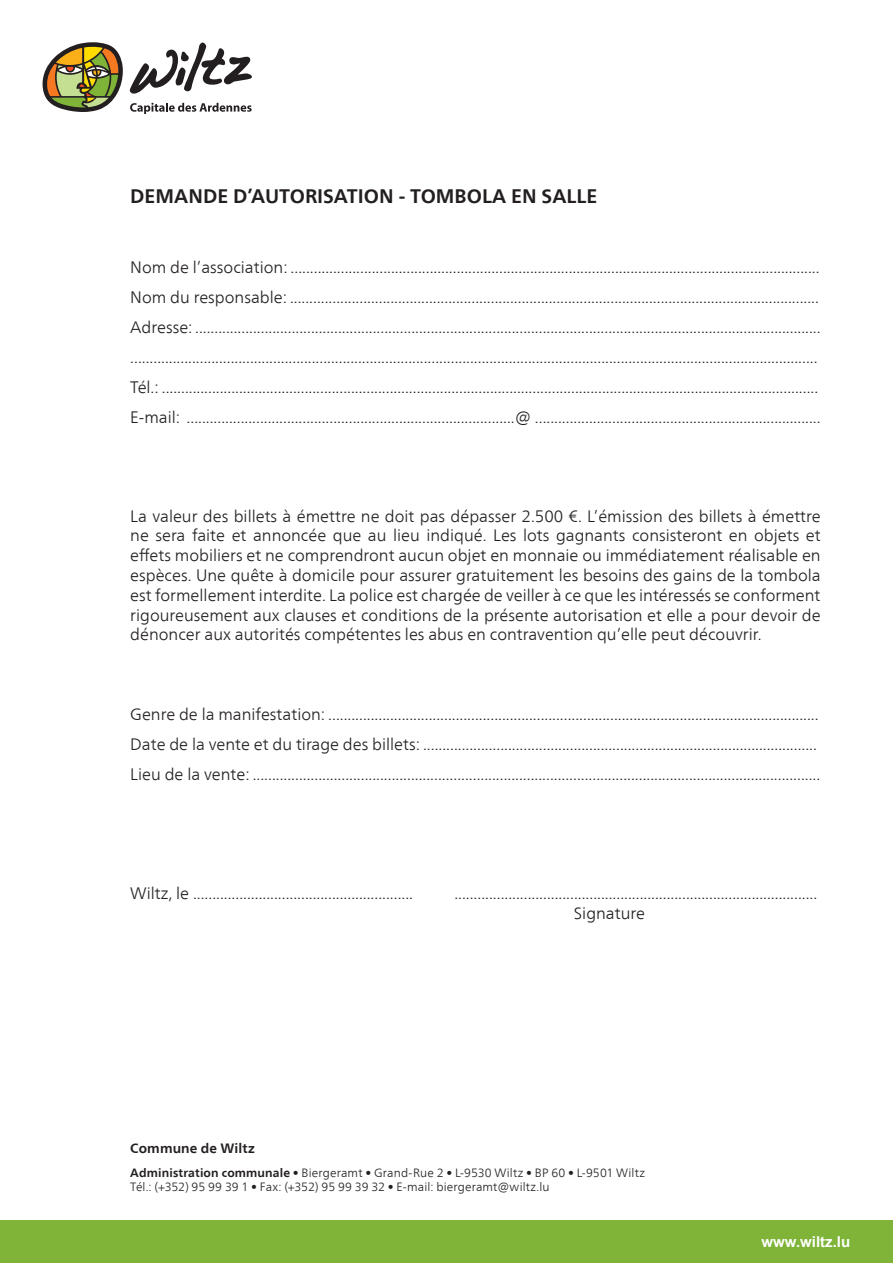
<style>
.page{position:relative;width:893px;height:1263px;background:#fff}
.page>*{position:absolute;margin:0;border:0;box-sizing:border-box;transform-origin:0 0}
.t1{font:700 19.5px "Frutiger Neue LT Com";color:#231f20}
.t2{font:300 16.5px/30px "Frutiger Neue LT Com";color:#231f20}
.t3{font:700 15px "Arial";color:#fff}
.t4{font:700 13.5px "Frutiger Neue LT Com";color:#231f20}
.t5{font:300 12px/14.4px "Frutiger Neue LT Com";letter-spacing:.01em;color:#231f20}
.s1{font-weight:700}
</style>
<div class="page">
<svg style="left:130px;top:43px;width:122px;height:51px"></svg>
<svg style="left:130px;top:103px;width:122px;height:11px"></svg>
<svg style="left:43px;top:42px;width:80px;height:70px"></svg>
<div style="left:0;top:1220px;width:893px;height:43px;background:#7fb438"></div>
<p class="t1" style="left:130px;top:185px;width:469px">Demande d’autorisation - tombola en salle</p>
<p class="t2" style="left:130px;top:252px;width:692px">Nom de l’association: .........................................................................................................................................<br>Nom du responsable: .........................................................................................................................................<br>Adresse: .................................................................................................................................................................. ..................................................................................................................................................................................<br>Tél.: ..........................................................................................................................................................................<br>E-mail: .....................................................................................@ ..........................................................................</p>
<p class="t2" style="left:130px;top:506px;width:692px;line-height:19.8px;text-align:justify">La valeur des billets à émettre ne doit pas dépasser 2.500 €. L’émission des billets à émettre ne sera faite et annoncée que au lieu indiqué. Les lots gagnants consisteront en objets et effets mobiliers et ne comprendront aucun objet en monnaie ou immédiatement réalisable en espèces. Une quête à domicile pour assurer gratuitement les besoins des gains de la tombola est formellement interdite. La police est chargée de veiller à ce que les intéressés se conforment rigoureusement aux clauses et conditions de la présente autorisation et elle a pour devoir de dénoncer aux autorités compétentes les abus en contravention qu’elle peut découvrir.</p>
<p class="t2" style="left:130px;top:699px;width:691px">Genre de la manifestation: ...............................................................................................................................<br>Date de la vente et du tirage des billets: ......................................................................................................<br>Lieu de la vente: ...................................................................................................................................................</p>
<p class="t2" style="left:130px;top:878px;width:284px">Wiltz, le .........................................................</p>
<p class="t2" style="left:574px;top:883px;width:245px;line-height:19.8px;text-indent:-120px">..............................................................................................<br>Signature</p>
<p class="t4" style="left:130px;top:1140px;width:126px">Commune de Wiltz</p>
<p class="t5" style="left:130px;top:1165px;width:516px"><span class="s1">Administration communale</span> • Biergeramt • Grand-Rue 2 • L-9530 Wiltz • BP 60 • L-9501 Wiltz<br>Tél.: (+352) 95 99 39 1 • Fax: (+352) 95 99 39 32 • E-mail: biergeramt@wiltz.lu</p>
<p class="t3" style="left:762px;top:1233px;width:90px">www.wiltz.lu</p>
</div>
